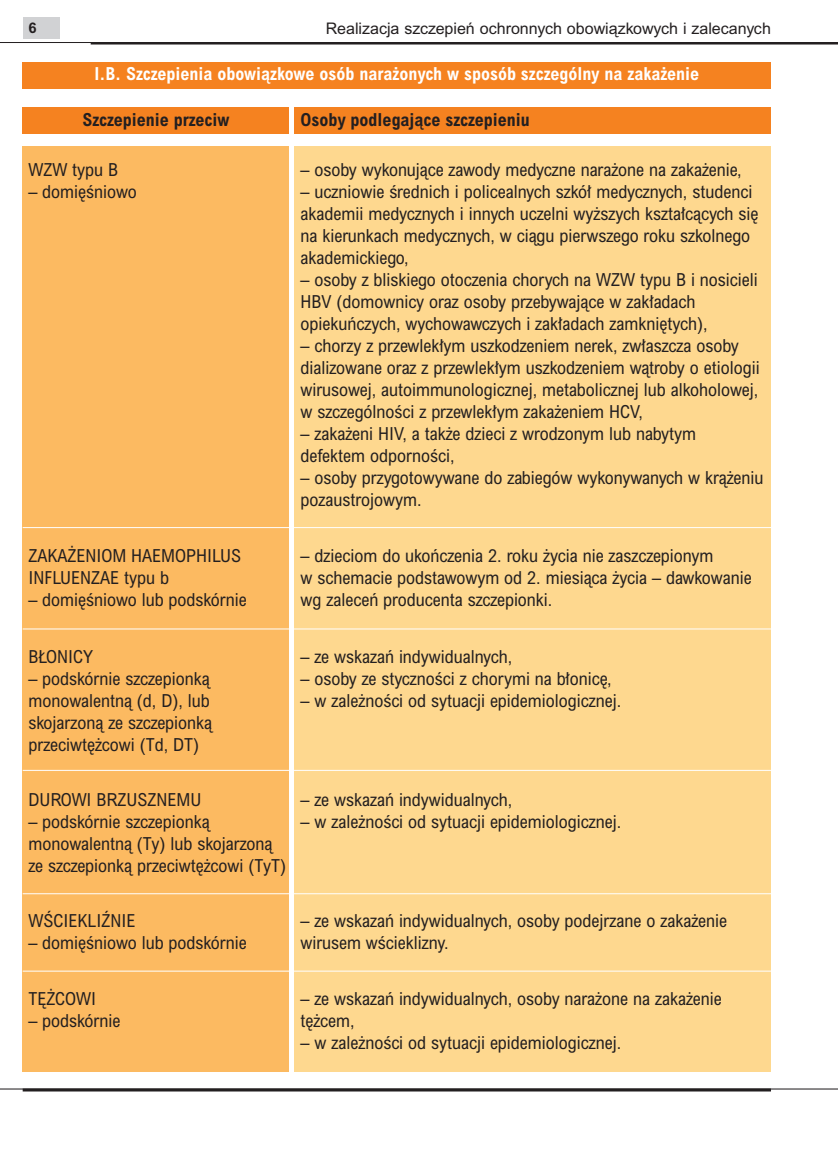
<style>
.page{position:relative;width:838px;height:1172px;background:#fff}
.page>*{position:absolute;margin:0;border:0;box-sizing:border-box;transform-origin:0 0}
.t1{font:18px/22px "Arial Condensed PL";color:#231f20}
.t2{font:18px "Arial Condensed Bold PL";color:#fff}
.t3{font:18px "Arial Condensed Bold PL";color:#231f20}
.t4{font:16px "Arial PL";color:#231f20}
.t5{font:14.6px "Arial Bold PL";color:#231f20}
</style>
<div class="page">
<div style="left:295px;top:146px;width:476px;height:925px;background:#fed88f"></div>
<div style="left:23px;top:146px;width:266px;height:925px;background:#fcba61"></div>
<hr style="left:0;top:42px;width:838px;height:1px;background:#231f20">
<hr style="left:91px;top:43px;width:747px;height:2px;background:#231f20">
<hr style="left:0;top:1088px;width:838px;height:2px;background:#231f20">
<hr style="left:23px;top:1089px;width:748px;height:3px;background:#231f20">
<div style="left:23px;top:17px;width:37px;height:21px;background:#d1d2d4"></div>
<div style="left:23px;top:62px;width:748px;height:27px;background:#f58220"></div>
<div style="left:23px;top:108px;width:266px;height:26px;background:#f58220"></div>
<div style="left:295px;top:108px;width:476px;height:26px;background:#f58220"></div>
<hr style="left:23px;top:527px;width:748px;height:1px;background:#fff">
<hr style="left:23px;top:629px;width:748px;height:1px;background:#fff">
<hr style="left:23px;top:770px;width:748px;height:1px;background:#fff">
<hr style="left:23px;top:893px;width:748px;height:1px;background:#fff">
<hr style="left:23px;top:971px;width:748px;height:1px;background:#fff">
<p class="t5" style="left:28px;top:22px;width:10px">6</p>
<p class="t4" style="left:326px;top:23px;width:447px">Realizacja szczepieƒ ochronnych obowiàzkowych i zalecanych</p>
<p class="t2" style="left:94px;top:67px;width:606px">I.B. Szczepienia obowiàzkowe osób nara˝onych w sposób szczególny na zaka˝enie</p>
<p class="t3" style="left:82px;top:113px;width:149px">Szczepienie przeciw</p>
<p class="t3" style="left:300px;top:113px;width:231px">Osoby podlegajàce szczepieniu</p>
<p class="t1" style="left:28px;top:162px;width:91px">WZW typu B</p>
<p class="t1" style="left:28px;top:184px;width:110px">– domi´Êniowo</p>
<p class="t1" style="left:300px;top:162px;width:443px">– osoby wykonujàce zawody medyczne nara˝one na zaka˝enie,</p>
<p class="t1" style="left:300px;top:184px;width:460px">– uczniowie Êrednich i policealnych szkó∏ medycznych, studenci akademii medycznych i innych uczelni wy˝szych kszta∏càcych si´ na kierunkach medycznych, w ciàgu pierwszego roku szkolnego akademickiego,</p>
<p class="t1" style="left:300px;top:272px;width:459px">– osoby z bliskiego otoczenia chorych na WZW typu B i nosicieli<br>HBV (domownicy oraz osoby przebywajàce w zak∏adach opiekuƒczych, wychowawczych i zak∏adach zamkni´tych),</p>
<p class="t1" style="left:300px;top:338px;width:461px">– chorzy z przewlek∏ym uszkodzeniem nerek, zw∏aszcza osoby dializowane oraz z przewlek∏ym uszkodzeniem wàtroby o etiologii wirusowej, autoimmunologicznej, metabolicznej lub alkoholowej, w szczególnoÊci z przewlek∏ym zaka˝eniem HCV,</p>
<p class="t1" style="left:300px;top:426px;width:397px">– zaka˝eni HIV, a tak˝e dzieci z wrodzonym lub nabytym defektem odpornoÊci,</p>
<p class="t1" style="left:300px;top:470px;width:465px">– osoby przygotowywane do zabiegów wykonywanych w krà˝eniu pozaustrojowym.</p>
<p class="t1" style="left:28px;top:548px;width:214px">ZAKA˚ENIOM HAEMOPHILUS<br>INFLUENZAE typu b</p>
<p class="t1" style="left:28px;top:592px;width:220px">– domi´Êniowo lub podskórnie</p>
<p class="t1" style="left:300px;top:548px;width:453px">– dzieciom do ukoƒczenia 2. roku ˝ycia nie zaszczepionym<br>w schemacie podstawowym od 2. miesiàca ˝ycia – dawkowanie wg zaleceƒ producenta szczepionki.</p>
<p class="t1" style="left:28px;top:649px;width:66px">B¸ONICY</p>
<p class="t1" style="left:28px;top:671px;width:185px">– podskórnie szczepionkà monowalentnà (d, D), lub skojarzonà ze szczepionkà przeciwt´˝cowi (Td, DT)</p>
<p class="t1" style="left:28px;top:792px;width:175px">DUROWI BRZUSZNEMU</p>
<p class="t1" style="left:28px;top:814px;width:259px">– podskórnie szczepionkà monowalentnà (Ty) lub skojarzonà ze szczepionkà przeciwt´˝cowi (TyT)</p>
<p class="t1" style="left:28px;top:912px;width:109px">WÂCIEKLIèNIE</p>
<p class="t1" style="left:28px;top:934px;width:220px">– domi´Êniowo lub podskórnie</p>
<p class="t1" style="left:28px;top:991px;width:69px">T¢˚COWI</p>
<p class="t1" style="left:28px;top:1013px;width:94px">– podskórnie</p>
<p class="t1" style="left:300px;top:649px;width:213px">– ze wskazaƒ indywidualnych,</p>
<p class="t1" style="left:300px;top:671px;width:313px">– osoby ze stycznoÊci z chorymi na b∏onic´,</p>
<p class="t1" style="left:300px;top:693px;width:322px">– w zale˝noÊci od sytuacji epidemiologicznej.</p>
<p class="t1" style="left:300px;top:792px;width:213px">– ze wskazaƒ indywidualnych,</p>
<p class="t1" style="left:300px;top:814px;width:322px">– w zale˝noÊci od sytuacji epidemiologicznej.</p>
<p class="t1" style="left:300px;top:912px;width:428px">– ze wskazaƒ indywidualnych, osoby podejrzane o zaka˝enie wirusem wÊcieklizny.</p>
<p class="t1" style="left:300px;top:991px;width:423px">– ze wskazaƒ indywidualnych, osoby nara˝one na zaka˝enie t´˝cem,</p>
<p class="t1" style="left:300px;top:1035px;width:322px">– w zale˝noÊci od sytuacji epidemiologicznej.</p>
</div>
